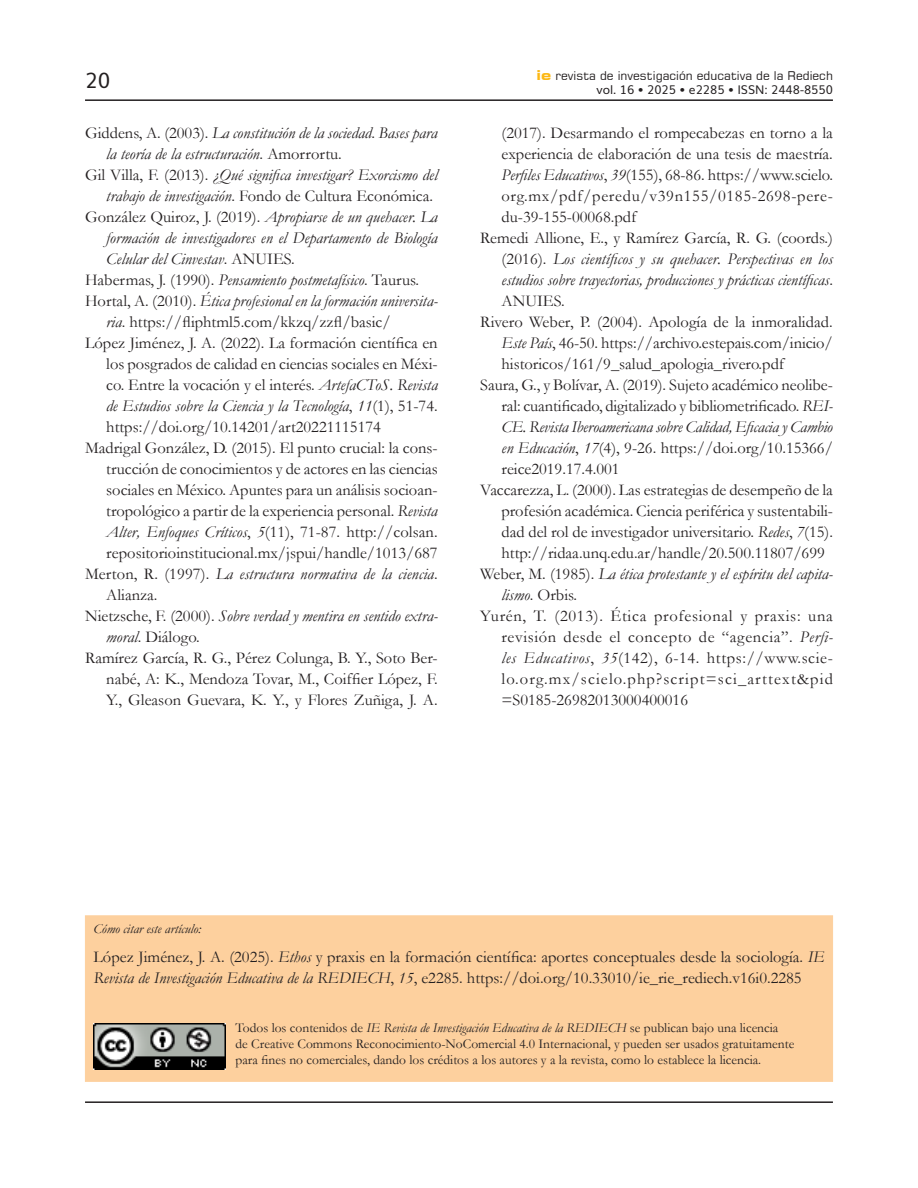
<style>
.page{position:relative;width:918px;height:1188px;background:#fff}
.page>*{position:absolute;margin:0;border:0;box-sizing:border-box;transform-origin:0 0}
.t1{font:21px "Muli";color:#231f20}
.Biblos{font:16.5px/21px "Garamond";color:#231f20;text-align:justify}
.Biblos-2{font:italic 16.5px/21px "Garamond";color:#231f20}
.Fechas-DOI{font:13.5px "Garamond";color:#231f20}
.Fechas-DOI-2{font:italic 13.5px "Garamond";color:#231f20}
.t2{font:12px "Square 721 BT";color:#231f20}
.t3{font:12px "Muli";color:#231f20}
.s1{font-style:normal}
.s2{font-style:italic}
.s3{font-weight:700;font-stretch:expanded;font-size:13.5px;color:#fcb814}
</style>
<div class="page">
<hr style="left:85px;top:99px;width:748px;height:2px;background:#231f20">
<hr style="left:85px;top:1101px;width:748px;height:2px;background:#231f20">
<div style="left:85px;top:915px;width:748px;height:167px;background:#fdd09e;border:1px solid #fdd09e"></div>
<img style="left:94px;top:1023px;width:132px;height:47px">
<p class="t1" style="left:85px;top:64px;width:27px">20</p>
<p class="Biblos-2" style="left:106px;top:122px;width:333px;text-indent:-21px"><span class="s1">Giddens, A. (2003).</span> La constitución de la sociedad<span class="s1">.</span> Bases para la teoría de la estructuración<span class="s1">. Amorrortu.</span></p>
<p class="Biblos-2" style="left:85px;top:164px;width:354px;text-align:right"><span class="s1">Gil Villa, F. (2013).</span> ¿Qué significa investigar? Exorcismo del trabajo de investigación<span class="s1">. Fondo de Cultura Económica.</span></p>
<p class="Biblos-2" style="left:106px;top:206px;width:333px;text-align:justify;text-indent:-21px"><span class="s1">González Quiroz, J. (2019).</span> Apropiarse de un quehacer. La formación de investigadores en el Departamento de Biología Celular del Cinvestav<span class="s1">. ANUIES.</span></p>
<p class="Biblos" style="left:85px;top:269px;width:336px">Habermas, J. (1990). <span class="s2">Pensamiento postmetafísico</span>. Taurus.</p>
<p class="Biblos" style="left:106px;top:290px;width:333px;text-indent:-21px">Hortal, A. (2010). <span class="s2">Ética profesional en la formación universita&shy;ria</span>. https://fliphtml5.com/kkzq/zzfl/basic/</p>
<p class="Biblos" style="left:106px;top:332px;width:333px;text-indent:-21px">López Jiménez, J. A. (2022). La formación científica en los posgrados de calidad en ciencias sociales en Méxi&shy;co. Entre la vocación y el interés. <span class="s2">ArtefaCToS. Revista de Estudios sobre la Ciencia y la Tecnología</span>, <span class="s2">11</span>(1), 51-74. https://doi.org/10.14201/art20221115174</p>
<p class="Biblos" style="left:106px;top:437px;width:333px;text-indent:-21px">Madrigal González, D. (2015). El punto crucial: la cons&shy;trucción de conocimientos y de actores en las ciencias sociales en México. Apuntes para un análisis socioan&shy;tropológico a partir de la experiencia personal. <span class="s2">Revista Alter, Enfoques Críticos</span>, <span class="s2">5</span>(11), 71-87. http://colsan. repositorioinstitucional.mx/jspui/handle/1013/687</p>
<p class="Biblos-2" style="left:106px;top:563px;width:333px;text-indent:-21px"><span class="s1">Merton, R. (1997).</span> La estructura normativa de la ciencia<span class="s1">.<br>Alianza.</span></p>
<p class="Biblos-2" style="left:106px;top:605px;width:333px;text-indent:-21px"><span class="s1">Nietzsche, F. (2000).</span> Sobre verdad y mentira en sentido extra&shy;moral<span class="s1">. Diálogo.</span></p>
<p class="Biblos" style="left:106px;top:647px;width:333px;text-indent:-21px">Ramírez García, R. G., Pérez Colunga, B. Y., Soto Ber&shy;nabé, A: K., Mendoza Tovar, M., Coiffier López, F.<br>Y., Gleason Guevara, K. Y., y Flores Zuñiga, J. A.</p>
<p class="t2" style="left:537px;top:68px;width:298px"><span class="s3">ie</span> revista de investigación educativa de la Rediech</p>
<p class="t3" style="left:597px;top:80px;width:238px">vol. 16 • 2025 • e2285 • ISSN: 2448-8550</p>
<p class="Biblos" style="left:502px;top:122px;width:333px">(2017). Desarmando el rompecabezas en torno a la experiencia de elaboración de una tesis de maestría.<br><span class="s2">Perfiles Educativos</span>, <span class="s2">39</span>(155), 68-86. https://www.scielo. org.mx/pdf/peredu/v39n155/0185-2698-pere&shy;du-39-155-00068.pdf</p>
<p class="Biblos-2" style="left:502px;top:227px;width:333px;text-align:justify;text-indent:-21px"><span class="s1">Remedi Allione, E., y Ramírez García, R. G. (coords.) (2016).</span> Los científicos y su quehacer. Perspectivas en los estudios sobre trayectorias, producciones y prácticas científicas<span class="s1">.<br>ANUIES.</span></p>
<p class="Biblos" style="left:502px;top:311px;width:333px;text-indent:-21px">Rivero Weber, P. (2004). Apología de la inmoralidad.<br><span class="s2">Este País</span>, 46-50. https://archivo.estepais.com/inicio/ historicos/161/9_salud_apologia_rivero.pdf</p>
<p class="Biblos" style="left:502px;top:374px;width:333px;text-indent:-21px">Saura, G., y Bolívar, A. (2019). Sujeto académico neolibe&shy;ral: cuantificado, digitalizado y bibliometrificado. <span class="s2">REI-CE. Revista Iberoamericana sobre Calidad, Eficacia y Cambio en Educación</span>, <span class="s2">17</span>(4), 9-26. https://doi.org/10.15366/ reice2019.17.4.001</p>
<p class="Biblos" style="left:502px;top:479px;width:333px;text-indent:-21px">Vaccarezza, L. (2000). Las estrategias de desempeño de la profesión académica. Ciencia periférica y sustentabili&shy;dad del rol de investigador universitario. <span class="s2">Redes</span>, <span class="s2">7</span>(15). http://ridaa.unq.edu.ar/handle/20.500.11807/699</p>
<p class="Biblos-2" style="left:502px;top:563px;width:333px;text-indent:-21px"><span class="s1">Weber, M. (1985).</span> La ética protestante y el espíritu del capita&shy;lismo<span class="s1">. Orbis.</span></p>
<p class="Biblos" style="left:502px;top:605px;width:333px;text-indent:-21px">Yurén, T. (2013). Ética profesional y praxis: una revisión desde el concepto de “agencia”. <span class="s2">Perfi&shy;les Educativos</span>, <span class="s2">35</span>(142), 6-14. https://www.scie&shy;lo.org.mx/scielo.php?script=sci_arttext&amp;pid =S0185-26982013000400016</p>
<p class="Fechas-DOI-2" style="left:94px;top:919px;width:109px">Cómo citar este artículo:</p>
<p class="Biblos" style="left:94px;top:946px;width:732px">López Jiménez, J. A. (2025). <span class="s2">Ethos</span> y praxis en la formación científica: aportes conceptuales desde la sociología. <span class="s2">IE<br>Revista de Investigación Educativa de la REDIECH</span>, <span class="s2">15</span>, e2285. https://doi.org/10.33010/ie_rie_rediech.v16i0.2285</p>
<p class="Fechas-DOI" style="left:236px;top:1019px;width:544px">Todos los contenidos de <span class="s2">IE Revista de Investigación Educativa de la REDIECH</span> se publican bajo una licencia</p>
<p class="Fechas-DOI" style="left:236px;top:1035px;width:560px">de Creative Commons Reconocimiento-NoComercial 4.0 Internacional, y pueden ser usados gratuitamente</p>
<p class="Fechas-DOI" style="left:236px;top:1051px;width:527px">para fines no comerciales, dando los créditos a los autores y a la revista, como lo establece la licencia.</p>
</div>
